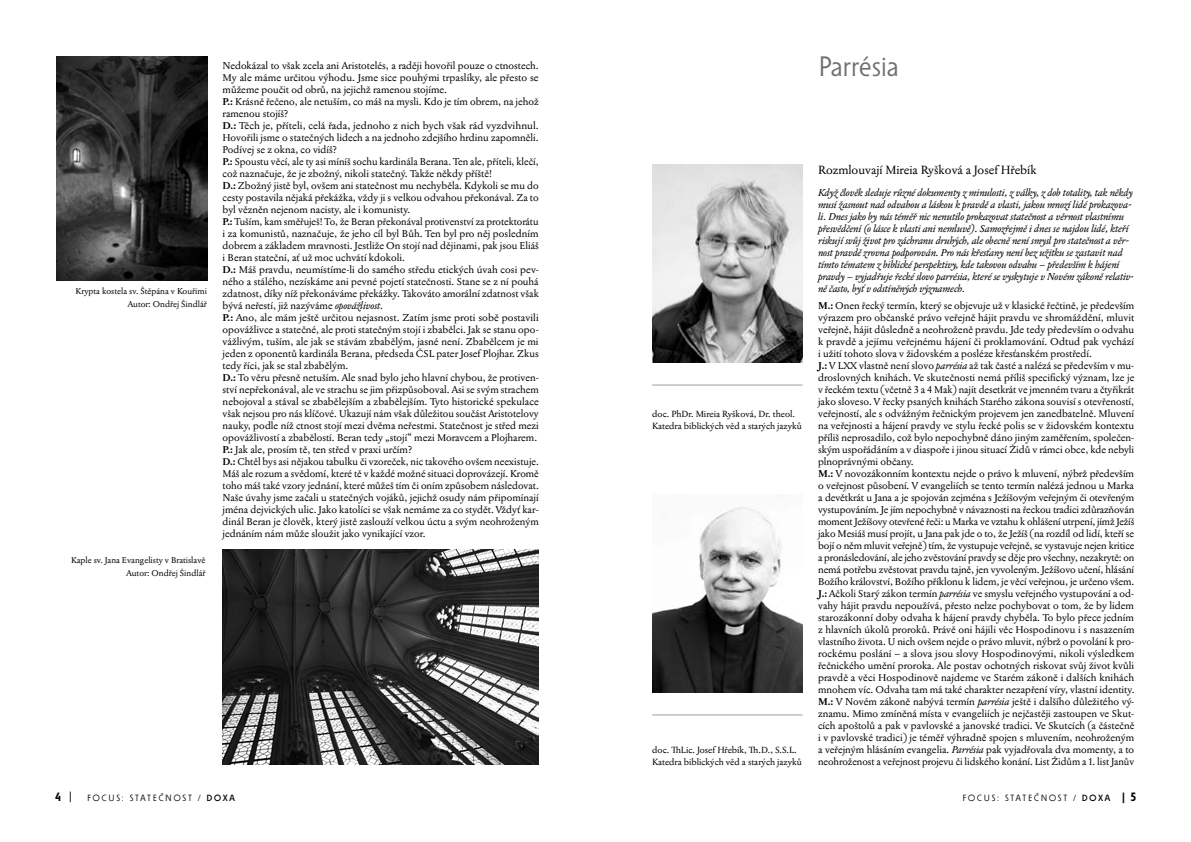
<style>
.page{position:relative;width:1191px;height:842px;background:#fff}
.page>*{position:absolute;margin:0;border:0;box-sizing:border-box;transform-origin:0 0}
.Nadpisy_článků{font:28px "Solpera";color:#706f6f}
.tvůrce_rozhovoru{font:12px "Jannon 10 Pro";color:#000}
.základní_text_BLOK_i{font:10px/12px "Jannon 10 Pro";color:#000;text-align:justify}
.Otázky{font:italic 10px/12px "Jannon 10 Pro";color:#000}
.informace{font:9px "Jannon 10 Pro";color:#000}
.paginace{font:9px "Solpera";letter-spacing:.2em;color:#000}
.Popisek_fotek{font:8.5px "Jannon 10 Pro";color:#000}
.s1{font-weight:700}
.s2{font-style:italic}
.s3{font-weight:700;font-size:12px}
.s4{font-size:12px}
.s5{font-weight:500}
.s6{font-weight:500;font-size:12px}
</style>
<div class="page">
<hr style="left:652px;top:385px;width:150px;height:1px;background:#9d9d9c">
<img style="left:652px;top:164px;width:150px;height:199px">
<img style="left:223px;top:549px;width:316px;height:216px">
<img style="left:57px;top:57px;width:150px;height:223px">
<hr style="left:652px;top:715px;width:150px;height:1px;background:#9d9d9c">
<img style="left:652px;top:507px;width:150px;height:186px">
<p class="Popisek_fotek" style="left:75px;top:286px;width:133px">Krypta kostela sv. Štěpána v Kouřimi</p>
<p class="Popisek_fotek" style="left:128px;top:298px;width:81px">Autor: Ondřej Šindlář</p>
<p class="Popisek_fotek" style="left:71px;top:555px;width:136px">Kaple sv. Jana Evangelisty v Bratislavě</p>
<p class="Popisek_fotek" style="left:126px;top:567px;width:81px">Autor: Ondřej Šindlář</p>
<p class="základní_text_BLOK_i" style="left:223px;top:59px;width:318px">Nedokázal to však zcela ani Aristotelés, a raději hovořil pouze o ctnostech.<br>My ale máme určitou výhodu. Jsme sice pouhými trpaslíky, ale přesto se můžeme poučit od obrů, na jejichž ramenou stojíme.</p>
<p class="základní_text_BLOK_i" style="left:223px;top:95px;width:318px"><span class="s1">P.:</span> Krásně řečeno, ale netuším, co máš na mysli. Kdo je tím obrem, na jehož ramenou stojíš?</p>
<p class="základní_text_BLOK_i" style="left:223px;top:119px;width:318px"><span class="s1">D.:</span> Těch je, příteli, celá řada, jednoho z nich bych však rád vyzdvihnul.<br>Hovořili jsme o statečných lidech a na jednoho zdejšího hrdinu zapomněli.<br>Podívej se z okna, co vidíš?</p>
<p class="základní_text_BLOK_i" style="left:223px;top:155px;width:318px"><span class="s1">P.:</span> Spoustu věcí, ale ty asi míníš sochu kardinála Berana. Ten ale, příteli, klečí, což naznačuje, že je zbožný, nikoli statečný. Takže někdy příště!</p>
<p class="základní_text_BLOK_i" style="left:223px;top:179px;width:318px"><span class="s1">D.:</span> Zbožný jistě byl, ovšem ani statečnost mu nechyběla. Kdykoli se mu do cesty postavila nějaká překážka, vždy ji s velkou odvahou překonával. Za to byl vězněn nejenom nacisty, ale i komunisty.</p>
<p class="základní_text_BLOK_i" style="left:223px;top:215px;width:318px"><span class="s1">P.:</span> Tuším, kam směřuješ! To, že Beran překonával protivenství za protektorátu i za komunistů, naznačuje, že jeho cíl byl Bůh. Ten byl pro něj posledním dobrem a základem mravnosti. Jestliže On stojí nad dějinami, pak jsou Eliáš i Beran stateční, ať už moc uchvátí kdokoli.</p>
<p class="základní_text_BLOK_i" style="left:223px;top:263px;width:318px"><span class="s1">D.:</span> Máš pravdu, neumístíme-li do samého středu etických úvah cosi pev&shy;ného a stálého, nezískáme ani pevné pojetí statečnosti. Stane se z ní pouhá zdatnost, díky níž překonáváme překážky. Takováto amorální zdatnost však bývá neřestí, již nazýváme <span class="s2">opovážlivost</span>.</p>
<p class="základní_text_BLOK_i" style="left:223px;top:311px;width:318px"><span class="s1">P.:</span> Ano, ale mám ještě určitou nejasnost. Zatím jsme proti sobě postavili opovážlivce a statečné, ale proti statečným stojí i zbabělci. Jak se stanu opo&shy;vážlivým, tuším, ale jak se stávám zbabělým, jasné není. Zbabělcem je mi jeden z oponentů kardinála Berana, předseda ČSL pater Josef Plojhar. Zkus tedy říci, jak se stal zbabělým.</p>
<p class="základní_text_BLOK_i" style="left:223px;top:371px;width:318px"><span class="s1">D.:</span> To věru přesně netuším. Ale snad bylo jeho hlavní chybou, že protiven&shy;ství nepřekonával, ale ve strachu se jim přizpůsoboval. Asi se svým strachem nebojoval a stával se zbabělejším a zbabělejším. Tyto historické spekulace však nejsou pro nás klíčové. Ukazují nám však důležitou součást Aristotelovy nauky, podle níž ctnost stojí mezi dvěma neřestmi. Statečnost je střed mezi opovážlivostí a zbabělostí. Beran tedy „stojí“ mezi Moravcem a Plojharem.</p>
<p class="základní_text_BLOK_i" style="left:223px;top:443px;width:191px"><span class="s1">P.:</span> Jak ale, prosím tě, ten střed v praxi určím?</p>
<p class="základní_text_BLOK_i" style="left:223px;top:455px;width:318px"><span class="s1">D.:</span> Chtěl bys asi nějakou tabulku či vzoreček, nic takového ovšem neexistuje.<br>Máš ale rozum a svědomí, které tě v každé možné situaci doprovázejí. Kromě toho máš také vzory jednání, které můžeš tím či oním způsobem následovat.<br>Naše úvahy jsme začali u statečných vojáků, jejichž osudy nám připomínají jména dejvických ulic. Jako katolíci se však nemáme za co stydět. Vždyť kar&shy;dinál Beran je člověk, který jistě zaslouží velkou úctu a svým neohroženým jednáním nám může sloužit jako vynikající vzor.</p>
<p class="Nadpisy_článků" style="left:818px;top:51px;width:82px">Parrésia</p>
<p class="informace" style="left:652px;top:408px;width:144px">doc. PhDr. Mireia Ryšková, Dr. theol.</p>
<p class="informace" style="left:652px;top:420px;width:151px">Katedra biblických věd a starých jazyků</p>
<p class="informace" style="left:652px;top:744px;width:146px">doc. ThLic. Josef Hřebík, Th.D., S.S.L.</p>
<p class="informace" style="left:652px;top:756px;width:151px">Katedra biblických věd a starých jazyků</p>
<p class="tvůrce_rozhovoru" style="left:818px;top:162px;width:220px">Rozmlouvají Mireia Ryšková a Josef Hřebík</p>
<p class="Otázky" style="left:818px;top:187px;width:317px">Když člověk sleduje různé dokumenty z minulosti, z války, z dob totality, tak někdy musí žasnout nad odvahou a láskou k pravdě a vlasti, jakou mnozí lidé prokazova&shy;li. Dnes jako by nás téměř nic nenutilo prokazovat statečnost a věrnost vlastnímu přesvědčení (o lásce k vlasti ani nemluvě). Samozřejmě i dnes se najdou lidé, kteří riskují svůj život pro záchranu druhých, ale obecně není smysl pro statečnost a věr&shy;nost pravdě zrovna podporován. Pro nás křesťany není bez užitku se zastavit nad tímto tématem z biblické perspektivy, kde takovou odvahu – především k hájení pravdy – vyjadřuje řecké slovo parrésia, které se vyskytuje v Novém zákoně relativ&shy;ně často, byť v odstíněných významech.</p>
<p class="základní_text_BLOK_i" style="left:818px;top:299px;width:318px"><span class="s1">M.:</span> Onen řecký termín, který se objevuje už v klasické řečtině, je především výrazem pro občanské právo veřejně hájit pravdu ve shromáždění, mluvit veřejně, hájit důsledně a neohroženě pravdu. Jde tedy především o odvahu k pravdě a jejímu veřejnému hájení či proklamování. Odtud pak vychází i užití tohoto slova v židovském a posléze křesťanském prostředí.</p>
<p class="základní_text_BLOK_i" style="left:818px;top:359px;width:318px"><span class="s1">J.:</span> V LXX vlastně není slovo <span class="s2">parrésia</span> až tak časté a nalézá se především v mu&shy;droslovných knihách. Ve skutečnosti nemá příliš specifický význam, lze je v řeckém textu (včetně 3 a 4 Mak) najít desetkrát ve jmenném tvaru a čtyřikrát jako sloveso. V řecky psaných knihách Starého zákona souvisí s otevřeností, veřejností, ale s odvážným řečnickým projevem jen zanedbatelně. Mluvení na veřejnosti a hájení pravdy ve stylu řecké polis se v židovském kontextu příliš neprosadilo, což bylo nepochybně dáno jiným zaměřením, společen&shy;ským uspořádáním a v diaspoře i jinou situací Židů v rámci obce, kde nebyli plnoprávnými občany.</p>
<p class="základní_text_BLOK_i" style="left:818px;top:467px;width:318px"><span class="s1">M.:</span> V novozákonním kontextu nejde o právo k mluvení, nýbrž především o veřejnost působení. V evangeliích se tento termín nalézá jednou u Marka a devětkrát u Jana a je spojován zejména s Ježíšovým veřejným či otevřeným vystupováním. Je jím nepochybně v návaznosti na řeckou tradici zdůrazňován moment Ježíšovy otevřené řeči: u Marka ve vztahu k ohlášení utrpení, jímž Ježíš jako Mesiáš musí projít, u Jana pak jde o to, že Ježíš (na rozdíl od lidí, kteří se bojí o něm mluvit veřejně) tím, že vystupuje veřejně, se vystavuje nejen kritice a pronásledování, ale jeho zvěstování pravdy se děje pro všechny, nezakrytě: on nemá potřebu zvěstovat pravdu tajně, jen vyvoleným. Ježíšovo učení, hlásání Božího království, Božího příklonu k lidem, je věcí veřejnou, je určeno všem.</p>
<p class="základní_text_BLOK_i" style="left:818px;top:587px;width:318px"><span class="s1">J.:</span> Ačkoli Starý zákon termín <span class="s2">parrésia</span> ve smyslu veřejného vystupování a od&shy;vahy hájit pravdu nepoužívá, přesto nelze pochybovat o tom, že by lidem starozákonní doby odvaha k hájení pravdy chyběla. To bylo přece jedním z hlavních úkolů proroků. Právě oni hájili věc Hospodinovu i s nasazením vlastního života. U nich ovšem nejde o právo mluvit, nýbrž o povolání k pro&shy;rockému poslání – a slova jsou slovy Hospodinovými, nikoli výsledkem řečnického umění proroka. Ale postav ochotných riskovat svůj život kvůli pravdě a věci Hospodinově najdeme ve Starém zákoně i dalších knihách mnohem víc. Odvaha tam má také charakter nezapření víry, vlastní identity.</p>
<p class="základní_text_BLOK_i" style="left:818px;top:695px;width:318px"><span class="s1">M.:</span> V Novém zákoně nabývá termín <span class="s2">parrésia</span> ještě i dalšího důležitého vý&shy;znamu. Mimo zmíněná místa v evangeliích je nejčastěji zastoupen ve Skut&shy;cích apoštolů a pak v pavlovské a janovské tradici. Ve Skutcích (a částečně i v pavlovské tradici) je téměř výhradně spojen s mluvením, neohroženým a veřejným hlásáním evangelia. <span class="s2">Parrésia</span> pak vyjadřovala dva momenty, a to neohroženost a veřejnost projevu či lidského konání. List Židům a 1. list Janův</p>
<p class="paginace" style="left:55px;top:793px;width:181px"><span class="s3">4</span> <span class="s4">|</span> FOCUS: STATEČNOST / <span class="s5">DOXA</span></p>
<p class="paginace" style="left:962px;top:793px;width:175px">FOCUS: STATEČNOST / <span class="s5">DOXA</span> <span class="s6">|</span> <span class="s3">5</span></p>
</div>
